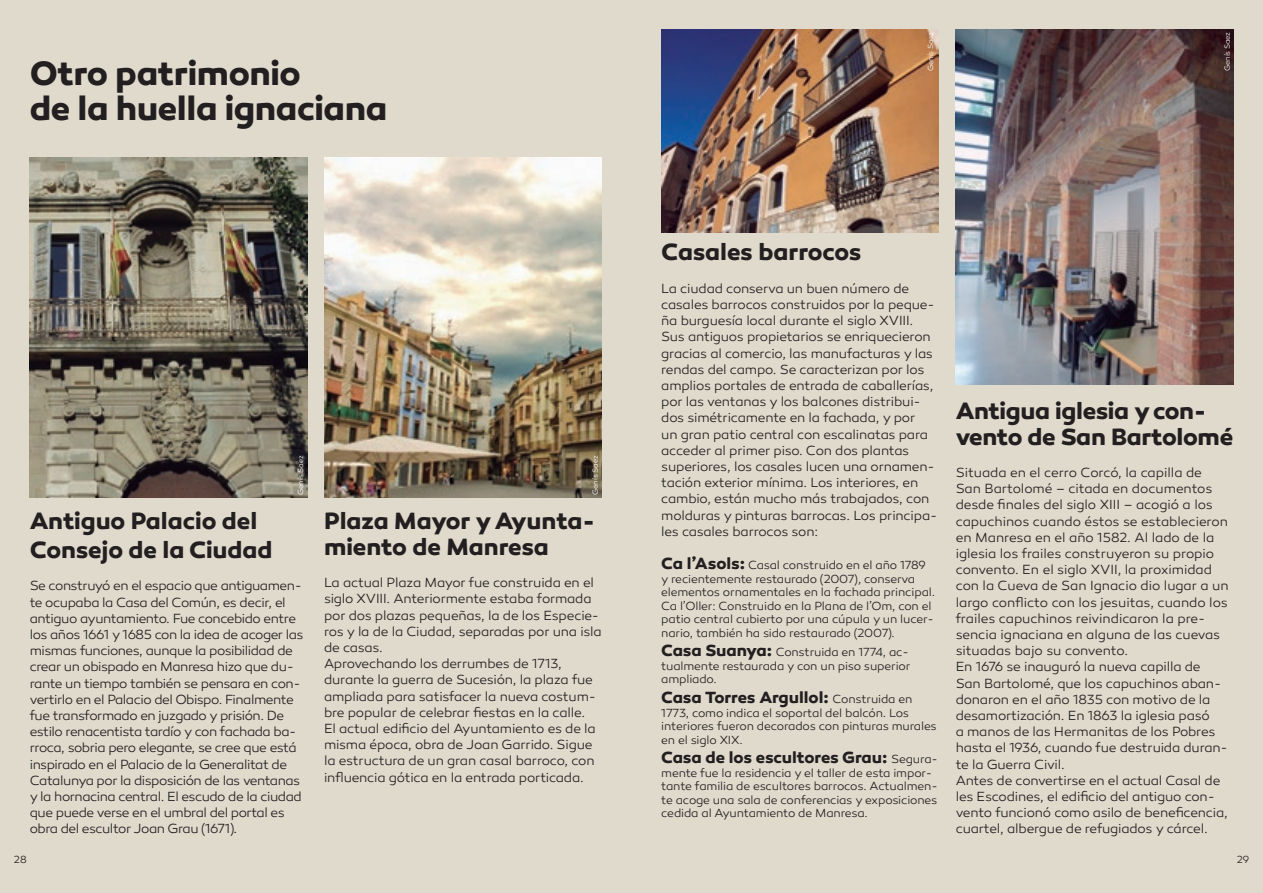
<style>
.page{position:relative;width:1263px;height:893px;background:#dfdacc}
.page>*{position:absolute;margin:0;border:0;box-sizing:border-box;transform-origin:0 0}
.t1{font:700 34.5px/34.5px "Canaro";letter-spacing:-.015em;color:#231f20}
.t2{font:700 24px/25.5px "Canaro";letter-spacing:-.01em;color:#231f20}
.t3{font:700 16.5px "Canaro";letter-spacing:-.01em;color:#231f20}
.t4{font:300 13.5px/16.2px "Canaro";letter-spacing:-.015em;color:#231f20}
.t5{font:300 13.5px/16.2px "Canaro";letter-spacing:-.035em;color:#231f20}
.t6{font:300 12px/13.5px "Canaro";letter-spacing:-.015em;color:#231f20}
.t7{font:300 10.5px "Canaro";color:#231f20}
.t8{font:300 7.5px "Canaro";letter-spacing:-.015em;color:#fff}
.s1{font-weight:700;font-size:16.5px}
.s2{font-weight:300;font-size:12px}
</style>
<div class="page">
<img style="left:30px;top:157px;width:277px;height:340px">
<img style="left:324px;top:157px;width:278px;height:340px">
<img style="left:661px;top:30px;width:278px;height:202px">
<img style="left:956px;top:30px;width:277px;height:354px">
<h1 class="t1" style="left:30px;top:56px;width:359px">Otro patrimonio<br>de la huella ignaciana</h1>
<p class="t8" style="left:296px;top:495px;width:41px;rotate:-90deg">Genís Saez</p>
<p class="t8" style="left:591px;top:495px;width:41px;rotate:-90deg">Genís Saez</p>
<h2 class="t2" style="left:30px;top:507px;width:244px;line-height:28.8px">Antiguo Palacio del<br>Consejo de la Ciudad</h2>
<p class="t5" style="left:30px;top:578px;width:275px">Se construyó en el espacio que antiguamen&shy;te ocupaba la Casa del Común, es decir, el antiguo ayuntamiento. Fue concebido entre los años 1661 y 1685 con la idea de acoger las mismas funciones, aunque la posibilidad de crear un obispado en Manresa hizo que du&shy;rante un tiempo también se pensara en con&shy;vertirlo en el Palacio del Obispo. Finalmente fue transformado en juzgado y prisión. De estilo renacentista tardío y con fachada ba&shy;rroca, sobria pero elegante, se cree que está inspirado en el Palacio de la Generalitat de Catalunya por la disposición de las ventanas y la hornacina central. El escudo de la ciudad que puede verse en el umbral del portal es obra del escultor Joan Grau (1671).</p>
<h2 class="t2" style="left:324px;top:508px;width:272px">Plaza Mayor y Ayunta&shy;miento de Manresa</h2>
<p class="t4" style="left:324px;top:575px;width:279px">La actual Plaza Mayor fue construida en el siglo XVIII. Anteriormente estaba formada por dos plazas pequeñas, la de los Especie&shy;ros y la de la Ciudad, separadas por una isla de casas.<br>Aprovechando los derrumbes de 1713, durante la guerra de Sucesión, la plaza fue ampliada para satisfacer la nueva costum&shy;bre popular de celebrar fiestas en la calle.<br>El actual edificio del Ayuntamiento es de la misma época, obra de Joan Garrido. Sigue la estructura de un gran casal barroco, con influencia gótica en la entrada porticada.</p>
<p class="t8" style="left:926px;top:71px;width:41px;rotate:-90deg">Genís Saez</p>
<p class="t8" style="left:1223px;top:71px;width:41px;rotate:-90deg">Genís Saez</p>
<h2 class="t2" style="left:661px;top:239px;width:202px">Casales barrocos</h2>
<p class="t4" style="left:661px;top:280px;width:278px">La ciudad conserva un buen número de casales barrocos construidos por la peque&shy;ña burguesía local durante el siglo XVIII.<br>Sus antiguos propietarios se enriquecieron gracias al comercio, las manufacturas y las rendas del campo. Se caracterizan por los amplios portales de entrada de caballerías, por las ventanas y los balcones distribui&shy;dos simétricamente en la fachada, y por<br>un gran patio central con escalinatas para acceder al primer piso. Con dos plantas superiores, los casales lucen una ornamen&shy;tación exterior mínima. Los interiores, en cambio, están mucho más trabajados, con molduras y pinturas barrocas. Los principa&shy;les casales barrocos son:</p>
<p class="t6" style="left:661px;top:558px;width:275px"><span class="s1">Ca l’Asols:</span> Casal construido en el año 1789 y recientemente restaurado (2007), conserva elementos ornamentales en la fachada principal.<br>Ca l’Oller: Construido en la Plana de l’Om, con el patio central cubierto por una cúpula y un lucer&shy;nario, también ha sido restaurado (2007).</p>
<p class="t6" style="left:661px;top:646px;width:251px;text-align:justify"><span class="s1">Casa Suanya:</span> Construida en 1774, ac&shy;tualmente restaurada y con un piso superior ampliado.</p>
<p class="t3" style="left:661px;top:687px;width:253px">Casa Torres Argullol: <span class="s2">Construida en</span></p>
<p class="t6" style="left:661px;top:706px;width:277px">1773, como indica el soportal del balcón. Los interiores fueron decorados con pinturas murales en el siglo XIX.</p>
<p class="t3" style="left:661px;top:748px;width:278px">Casa de los escultores Grau: <span class="s2">Segura-</span></p>
<p class="t6" style="left:661px;top:766px;width:278px">mente fue la residencia y el taller de esta impor&shy;tante familia de escultores barrocos. Actualmen&shy;te acoge una sala de conferencias y exposiciones cedida al Ayuntamiento de Manresa.</p>
<h2 class="t2" style="left:956px;top:398px;width:279px">Antigua iglesia y con&shy;vento de San Bartolomé</h2>
<p class="t4" style="left:956px;top:465px;width:274px">Situada en el cerro Corcó, la capilla de San Bartolomé – citada en documentos desde finales del siglo XIII – acogió a los capuchinos cuando éstos se establecieron en Manresa en el año 1582. Al lado de la iglesia los frailes construyeron su propio convento. En el siglo XVII, la proximidad con la Cueva de San Ignacio dio lugar a un largo conflicto con los jesuitas, cuando los frailes capuchinos reivindicaron la pre&shy;sencia ignaciana en alguna de las cuevas situadas bajo su convento.<br>En 1676 se inauguró la nueva capilla de San Bartolomé, que los capuchinos aban&shy;donaron en el año 1835 con motivo de la desamortización. En 1863 la iglesia pasó<br>a manos de las Hermanitas de los Pobres hasta el 1936, cuando fue destruida duran&shy;te la Guerra Civil.<br>Antes de convertirse en el actual Casal de les Escodines, el edificio del antiguo con&shy;vento funcionó como asilo de beneficencia, cuartel, albergue de refugiados y cárcel.</p>
<p class="t7" style="left:14px;top:853px;width:14px">28</p>
<p class="t7" style="left:1237px;top:853px;width:14px">29</p>
</div>
